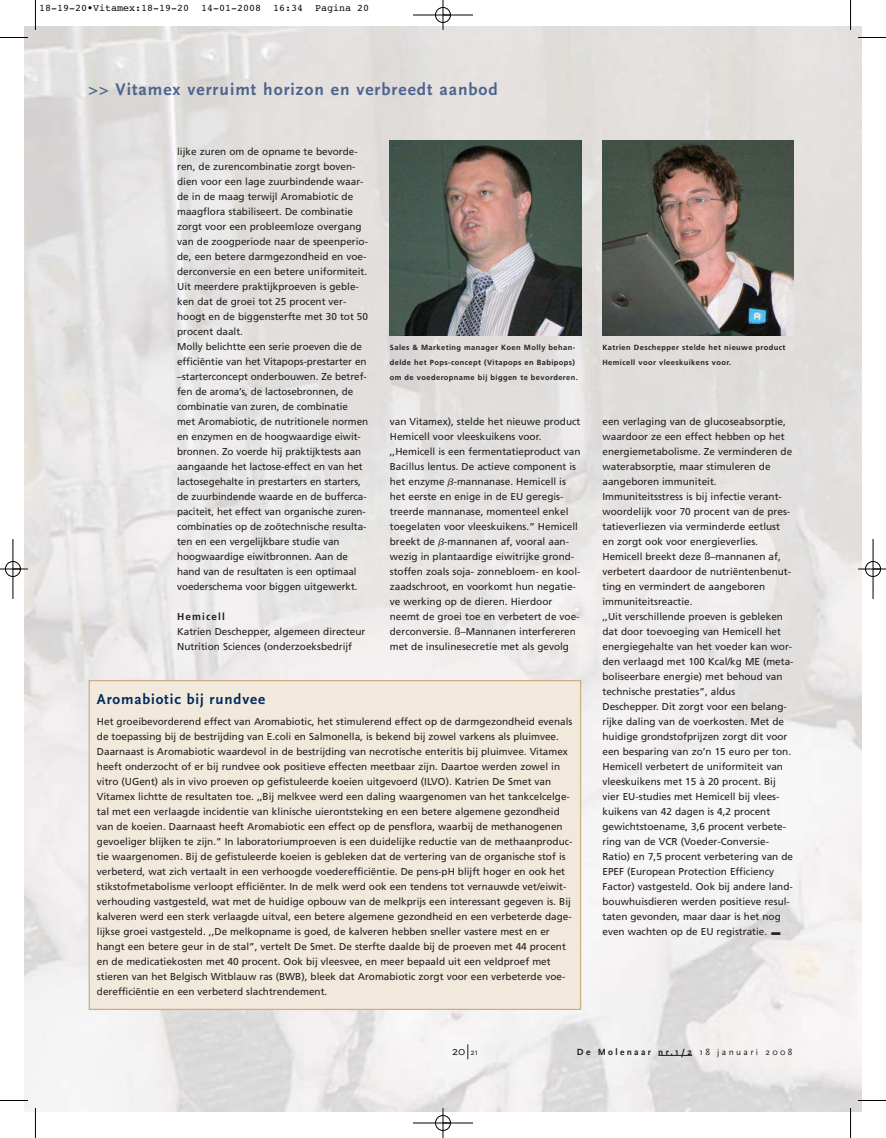
<style>
.page{position:relative;width:886px;height:1138px;background:#fff}
.page>*{position:absolute;margin:0;border:0;box-sizing:border-box;transform-origin:0 0}
.t1{font:35px "Frutiger";color:#231f20}
.t2{font:700 17.5px "Scala Sans";letter-spacing:.055em;color:#4b648f}
.t3{font:700 15px "Scala Sans";letter-spacing:.055em;color:#002a5c}
.t4{font:12.5px "Scala Sans";color:#231f20}
.t5{font:10px/15px "Frutiger";color:#231f20}
.t6{font:10px "Courier";color:#000}
.t7{font:700 9.38px "Scala Sans";letter-spacing:.25em;color:#231f20}
.t8{font:700 7.5px/15px "Frutiger";letter-spacing:.055em;color:#231f20}
.s1{font-weight:700}
.s2{font-family:"European Pi Two"}
.s3{font-size:8.75px}
.s4{font-weight:400}
</style>
<div class="page">
<img style="left:25px;top:27px;width:836px;height:1084px">
<hr style="left:658px;top:1055px;width:34px;height:1px;background:#231f20">
<svg style="left:468px;top:1044px;width:1px;height:15px"></svg>
<div style="left:90px;top:681px;width:490px;height:328px;background:#f2e9dd"></div>
<div style="left:89px;top:680px;width:492px;height:330px;border:1px solid #cbaf84"></div>
<img style="left:390px;top:140px;width:191px;height:195px">
<img style="left:602px;top:140px;width:192px;height:195px">
<hr style="left:35px;top:0;width:1px;height:30px;background:#000">
<svg style="left:0;top:37px;width:28px;height:1px"></svg>
<hr style="left:850px;top:0;width:1px;height:30px;background:#000">
<svg style="left:858px;top:37px;width:28px;height:1px"></svg>
<hr style="left:35px;top:1108px;width:1px;height:30px;background:#000">
<svg style="left:0;top:1100px;width:28px;height:1px"></svg>
<hr style="left:850px;top:1108px;width:1px;height:30px;background:#000">
<svg style="left:858px;top:1100px;width:28px;height:1px"></svg>
<hr style="left:413px;top:15px;width:60px;height:1px;background:#000">
<hr style="left:413px;top:1123px;width:60px;height:1px;background:#000">
<hr style="left:13px;top:539px;width:1px;height:60px;background:#000">
<hr style="left:873px;top:539px;width:1px;height:60px;background:#000">
<hr style="left:443px;top:0;width:1px;height:30px;background:#000">
<hr style="left:443px;top:1108px;width:1px;height:30px;background:#000">
<svg style="left:0;top:569px;width:28px;height:1px"></svg>
<svg style="left:858px;top:569px;width:28px;height:1px"></svg>
<div style="left:435px;top:7px;width:16px;height:16px;border:1px solid #000;border-radius:50%"></div>
<div style="left:435px;top:1115px;width:16px;height:16px;border:1px solid #000;border-radius:50%"></div>
<div style="left:5px;top:561px;width:16px;height:16px;border:1px solid #000;border-radius:50%"></div>
<div style="left:865px;top:561px;width:16px;height:16px;border:1px solid #000;border-radius:50%"></div>
<p class="t6" style="left:39px;top:4px;width:332px">18-19-20•Vitamex:18-19-20 14-01-2008 16:34 Pagina 20</p>
<p class="t2" style="left:89px;top:82px;width:411px">&gt;&gt; Vitamex verruimt horizon en verbreedt aanbod</p>
<p class="t5" style="left:177px;top:145px;width:192px">lijke zuren om de opname te bevorde&shy;ren, de zurencombinatie zorgt boven&shy;dien voor een lage zuurbindende waar&shy;de in de maag terwijl Aromabiotic de maagflora stabiliseert. De combinatie zorgt voor een probleemloze overgang van de zoogperiode naar de speenperio&shy;de, een betere darmgezondheid en voe&shy;derconversie en een betere uniformiteit.<br>Uit meerdere praktijkproeven is geble&shy;ken dat de groei tot 25 procent ver&shy;hoogt en de biggensterfte met 30 tot 50 procent daalt.<br>Molly belichtte een serie proeven die de efficiëntie van het Vitapops-prestarter en –starterconcept onderbouwen. Ze betref&shy;fen de aroma’s, de lactosebronnen, de combinatie van zuren, de combinatie met Aromabiotic, de nutritionele normen en enzymen en de hoogwaardige eiwit&shy;bronnen. Zo voerde hij praktijktests aan aangaande het lactose-effect en van het lactosegehalte in prestarters en starters, de zuurbindende waarde en de bufferca&shy;paciteit, het effect van organische zuren&shy;combinaties op de zoötechnische resulta&shy;ten en een vergelijkbare studie van hoogwaardige eiwitbronnen. Aan de hand van de resultaten is een optimaal voederschema voor biggen uitgewerkt.</p>
<p class="t5" style="left:177px;top:610px;width:190px"><span class="s1">Hemicell<br></span>Katrien Deschepper, algemeen directeur<br>Nutrition Sciences (onderzoeksbedrijf</p>
<p class="t8" style="left:390px;top:340px;width:189px">Sales &amp; Marketing manager Koen Molly behan&shy;delde het Pops-concept (Vitapops en Babipops) om de voederopname bij biggen te bevorderen.</p>
<p class="t8" style="left:602px;top:340px;width:185px">Katrien Deschepper stelde het nieuwe product<br>Hemicell voor vleeskuikens voor.</p>
<p class="t5" style="left:390px;top:415px;width:192px">van Vitamex), stelde het nieuwe product Hemicell voor vleeskuikens voor. ,,Hemicell is een fermentatieproduct van Bacillus lentus. De actieve component is het enzyme <span class="s2">-</span>-mannanase. Hemicell is het eerste en enige in de EU geregis&shy;treerde mannanase, momenteel enkel toegelaten voor vleeskuikens.” Hemicell breekt de <span class="s2">-</span>-mannanen af, vooral aan&shy;wezig in plantaardige eiwitrijke grond&shy;stoffen zoals soja- zonnebloem- en kool&shy;zaadschroot, en voorkomt hun negatie&shy;ve werking op de dieren. Hierdoor neemt de groei toe en verbetert de voe&shy;derconversie. ß–Mannanen interfereren met de insulinesecretie met als gevolg</p>
<p class="t5" style="left:602px;top:415px;width:193px">een verlaging van de glucoseabsorptie, waardoor ze een effect hebben op het energiemetabolisme. Ze verminderen de waterabsorptie, maar stimuleren de aangeboren immuniteit.<br>Immuniteitsstress is bij infectie verant&shy;woordelijk voor 70 procent van de pres&shy;tatieverliezen via verminderde eetlust en zorgt ook voor energieverlies.<br>Hemicell breekt deze ß–mannanen af, verbetert daardoor de nutriëntenbenut&shy;ting en vermindert de aangeboren immuniteitsreactie.<br>,,Uit verschillende proeven is gebleken dat door toevoeging van Hemicell het energiegehalte van het voeder kan wor&shy;den verlaagd met 100 Kcal/kg ME (meta&shy;boliseerbare energie) met behoud van technische prestaties”, aldus Deschepper. Dit zorgt voor een belang&shy;rijke daling van de voerkosten. Met de huidige grondstofprijzen zorgt dit voor een besparing van zo’n 15 euro per ton.<br>Hemicell verbetert de uniformiteit van vleeskuikens met 15 à 20 procent. Bij vier EU-studies met Hemicell bij vlees&shy;kuikens van 42 dagen is 4,2 procent gewichtstoename, 3,6 procent verbete&shy;ring van de VCR (Voeder-Conversie-Ratio) en 7,5 procent verbetering van de EPEF (European Protection Efficiency Factor) vastgesteld. Ook bij andere land&shy;bouwhuisdieren werden positieve resul&shy;taten gevonden, maar daar is het nog even wachten op de EU registratie.</p>
<p class="t3" style="left:97px;top:693px;width:170px">Aromabiotic bij rundvee</p>
<p class="t5" style="left:97px;top:715px;width:477px">Het groeibevorderend effect van Aromabiotic, het stimulerend effect op de darmgezondheid evenals de toepassing bij de bestrijding van E.coli en Salmonella, is bekend bij zowel varkens als pluimvee.<br>Daarnaast is Aromabiotic waardevol in de bestrijding van necrotische enteritis bij pluimvee. Vitamex heeft onderzocht of er bij rundvee ook positieve effecten meetbaar zijn. Daartoe werden zowel in vitro (UGent) als in vivo proeven op gefistuleerde koeien uitgevoerd (ILVO). Katrien De Smet van Vitamex lichtte de resultaten toe. ,,Bij melkvee werd een daling waargenomen van het tankcelcelge&shy;tal met een verlaagde incidentie van klinische uierontsteking en een betere algemene gezondheid van de koeien. Daarnaast heeft Aromabiotic een effect op de pensflora, waarbij de methanogenen gevoeliger blijken te zijn.” In laboratoriumproeven is een duidelijke reductie van de methaanproduc&shy;tie waargenomen. Bij de gefistuleerde koeien is gebleken dat de vertering van de organische stof is verbeterd, wat zich vertaalt in een verhoogde voederefficiëntie. De pens-pH blijft hoger en ook het stikstofmetabolisme verloopt efficiënter. In de melk werd ook een tendens tot vernauwde vet/eiwit&shy;verhouding vastgesteld, wat met de huidige opbouw van de melkprijs een interessant gegeven is. Bij kalveren werd een sterk verlaagde uitval, een betere algemene gezondheid en een verbeterde dage&shy;lijkse groei vastgesteld. ,,De melkopname is goed, de kalveren hebben sneller vastere mest en er hangt een betere geur in de stal”, vertelt De Smet. De sterfte daalde bij de proeven met 44 procent en de medicatiekosten met 40 procent. Ook bij vleesvee, en meer bepaald uit een veldproef met stieren van het Belgisch Witblauw ras (BWB), bleek dat Aromabiotic zorgt voor een verbeterde voe&shy;derefficiëntie en een verbeterd slachtrendement.</p>
<p class="t1" style="left:770px;top:916px;width:13px">-</p>
<p class="t4" style="left:452px;top:1046px;width:28px">20 <span class="s3">21</span></p>
<p class="t7" style="left:577px;top:1048px;width:217px">De Molenaar nr.1/2 <span class="s4">18 januari 2008</span></p>
</div>
